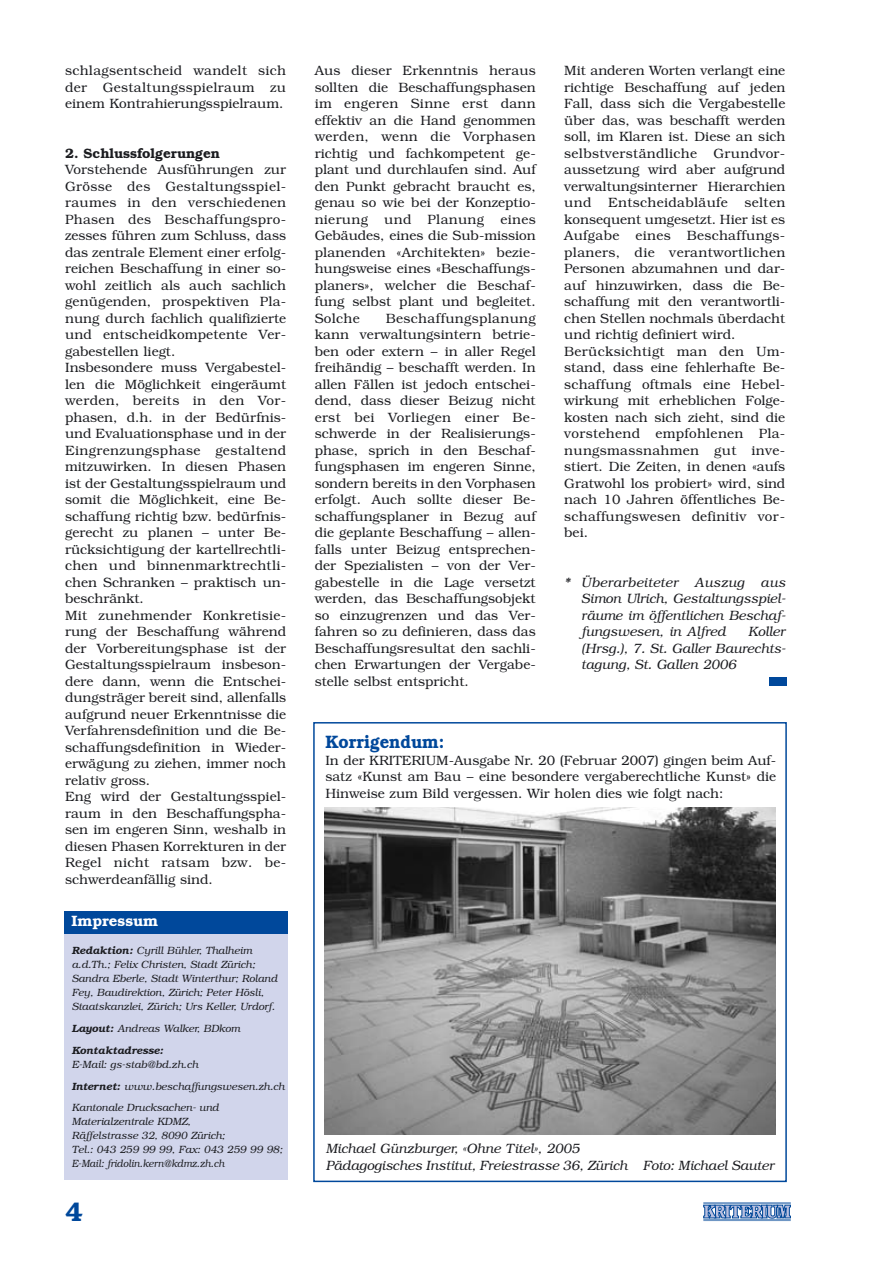
<style>
.page{position:relative;width:893px;height:1263px;background:#fff}
.page>*{position:absolute;margin:0;border:0;box-sizing:border-box;transform-origin:0 0}
.t1{font:600 27px "Bookman";color:#00489b}
.t2{font:600 18px "Bookman";color:#00489b;scale:.92 1}
.t3{font:600 15px "Bookman";color:#fff}
.t4{font:300 13.5px/16.5px "Bookman";color:#1b1c20;text-align:justify}
.t5{font:italic 300 13.5px/16.5px "Bookman";color:#1b1c20;text-align:justify}
.t6{font:600 13.5px "Bookman";color:#1b1c20}
.t7{font:italic 300 10.5px/14px "Bookman";color:#1b1c20}
.t8{font:italic 600 10.5px/21.8px "Bookman";color:#1b1c20}
.s1{font-weight:600}
.s2{font-weight:300}
</style>
<div class="page">
<div style="left:769px;top:677px;width:17px;height:9px;background:#00489b"></div>
<div style="left:64px;top:934px;width:224px;height:246px;background:#d1d5eb"></div>
<div style="left:64px;top:912px;width:223px;height:22px;background:#00489b"></div>
<svg style="left:703px;top:1204px;width:87px;height:15px"></svg>
<hr style="left:703px;top:1219px;width:87px;height:2px;background:#bfbfbf">
<hr style="left:703px;top:1202px;width:87px;height:2px;background:#bfbfbf">
<div style="left:313px;top:722px;width:473px;height:460px;border:2px solid #00489b"></div>
<img style="left:324px;top:807px;width:451px;height:328px">
<p class="t4" style="left:65px;top:64px;width:222px">schlagsentscheid wandelt sich der Gestaltungsspielraum zu einem Kontrahierungsspielraum.</p>
<p class="t6" style="left:65px;top:148px;width:156px">2. Schlussfolgerungen</p>
<p class="t4" style="left:65px;top:163px;width:222px;text-align:left">Vorstehende Ausführungen zur<br>Grösse des Gestaltungsspiel&shy;raumes in den verschiedenen<br>Phasen des Beschaffungspro&shy;zesses führen zum Schluss, dass das zentrale Element einer erfolg&shy;reichen Beschaffung in einer so&shy;wohl zeitlich als auch sachlich genügenden, prospektiven Pla&shy;nung durch fachlich qualifizierte und entscheidkompetente Ver&shy;gabestellen liegt.<br>Insbesondere muss Vergabestel&shy;len die Möglichkeit eingeräumt werden, bereits in den Vor&shy;phasen, d.h. in der Bedürfnis&shy;und Evaluationsphase und in der<br>Eingrenzungsphase gestaltend mitzuwirken. In diesen Phasen ist der Gestaltungsspielraum und somit die Möglichkeit, eine Be&shy;schaffung richtig bzw. bedürfnis&shy;gerecht zu planen – unter Be&shy;rücksichtigung der kartellrechtli&shy;chen und binnenmarktrechtli&shy;chen Schranken – praktisch un&shy;beschränkt.<br>Mit zunehmender Konkretisie&shy;rung der Beschaffung während der Vorbereitungsphase ist der<br>Gestaltungsspielraum insbeson&shy;dere dann, wenn die Entschei&shy;dungsträger bereit sind, allenfalls aufgrund neuer Erkenntnisse die<br>Verfahrensdefinition und die Be&shy;schaffungsdefinition in Wieder&shy;erwägung zu ziehen, immer noch relativ gross.<br>Eng wird der Gestaltungsspiel&shy;raum in den Beschaffungspha&shy;sen im engeren Sinn, weshalb in diesen Phasen Korrekturen in der<br>Regel nicht ratsam bzw. be&shy;schwerdeanfällig sind.</p>
<p class="t3" style="left:71px;top:915px;width:88px">Impressum</p>
<p class="t7" style="left:72px;top:945px;width:207px"><span class="s1">Redaktion:</span> Cyrill Bühler, Thalheim a.d.Th.; Felix Christen, Stadt Zürich; Sandra Eberle, Stadt Winterthur; Roland Fey, Baudirektion, Zürich; Peter Hösli, Staatskanzlei, Zürich; Urs Keller, Urdorf.</p>
<p class="t8" style="left:72px;top:1019px;width:170px">Layout: <span class="s2">Andreas Walker, BDkom<br></span>Kontaktadresse:</p>
<p class="t7" style="left:72px;top:1054px;width:215px;line-height:21.8px">E-Mail: gs-stab@bd.zh.ch<br><span class="s1">Internet:</span> www.beschaffungswesen.zh.ch<br>Kantonale Drucksachen- und</p>
<p class="t7" style="left:72px;top:1116px;width:212px">Materialzentrale KDMZ,<br>Räffelstrasse 32, 8090 Zürich;<br>Tel.: 043 259 99 99, Fax: 043 259 99 98;<br>E-Mail: fridolin.kern@kdmz.zh.ch</p>
<h1 class="t1" style="left:65px;top:1202px;width:19px">4</h1>
<p class="t4" style="left:315px;top:64px;width:222px">Aus dieser Erkenntnis heraus sollten die Beschaffungsphasen im engeren Sinne erst dann effektiv an die Hand genommen werden, wenn die Vorphasen richtig und fachkompetent ge&shy;plant und durchlaufen sind. Auf den Punkt gebracht braucht es, genau so wie bei der Konzeptio&shy;nierung und Planung eines Gebäudes, eines die Sub-mission planenden «Architekten» bezie&shy;hungsweise eines «Beschaffungs&shy;planers», welcher die Beschaf&shy;fung selbst plant und begleitet.<br>Solche</p>
<p class="t4" style="left:315px;top:311px;width:222px;text-indent:71px">Beschaffungsplanung kann verwaltungsintern betrie&shy;ben oder extern – in aller Regel freihändig – beschafft werden. In allen Fällen ist jedoch entschei&shy;dend, dass dieser Beizug nicht erst bei Vorliegen einer Be&shy;schwerde in der Realisierungs&shy;phase, sprich in den Beschaf&shy;fungsphasen im engeren Sinne, sondern bereits in den Vorphasen erfolgt. Auch sollte dieser Be&shy;schaffungsplaner in Bezug auf die geplante Beschaffung – allen&shy;falls unter Beizug entsprechen&shy;der Spezialisten – von der Ver&shy;gabestelle in die Lage versetzt werden, das Beschaffungsobjekt so einzugrenzen und das Ver&shy;fahren so zu definieren, dass das Beschaffungsresultat den sachli&shy;chen Erwartungen der Vergabe&shy;stelle selbst entspricht.</p>
<p class="t4" style="left:564px;top:64px;width:222px;text-align:left">Mit anderen Worten verlangt eine richtige Beschaffung auf jeden<br>Fall, dass sich die Vergabestelle über das, was beschafft werden soll, im Klaren ist. Diese an sich selbstverständliche Grundvor&shy;aussetzung wird aber aufgrund verwaltungsinterner Hierarchien und Entscheidabläufe selten konsequent umgesetzt. Hier ist es<br>Aufgabe eines Beschaffungs&shy;planers, die verantwortlichen<br>Personen abzumahnen und dar&shy;auf hinzuwirken, dass die Be&shy;schaffung mit den verantwortli&shy;chen Stellen nochmals überdacht und richtig definiert wird.<br>Berücksichtigt man den Um&shy;stand, dass eine fehlerhafte Be&shy;schaffung oftmals eine Hebel&shy;wirkung mit erheblichen Folge&shy;kosten nach sich zieht, sind die vorstehend empfohlenen Pla&shy;nungsmassnahmen gut inve&shy;stiert. Die Zeiten, in denen «aufs<br>Gratwohl los probiert» wird, sind nach 10 Jahren öffentliches Be&shy;schaffungswesen definitiv vor&shy;bei.</p>
<p class="t5" style="left:581px;top:575px;width:206px;text-indent:-17px">* Überarbeiteter Auszug aus Simon Ulrich, Gestaltungsspiel&shy;räume im öffentlichen Beschaf&shy;fungswesen, in Alfred</p>
<p class="t5" style="left:581px;top:624px;width:206px;text-indent:167px">Koller (Hrsg.), 7. St. Galler Baurechts&shy;tagung, St. Gallen 2006</p>
<h2 class="t2" style="left:325px;top:735px;width:131px">Korrigendum:</h2>
<p class="t4" style="left:325px;top:753px;width:452px">In der KRITERIUM-Ausgabe Nr. 20 (Februar 2007) gingen beim Auf&shy;satz «Kunst am Bau – eine besondere vergaberechtliche Kunst» die Hinweise zum Bild vergessen. Wir holen dies wie folgt nach:</p>
<p class="t5" style="left:326px;top:1142px;width:450px">Michael Günzburger, «Ohne Titel», 2005<br>Pädagogisches Institut, Freiestrasse 36, Zürich Foto: Michael Sauter</p>
</div>
